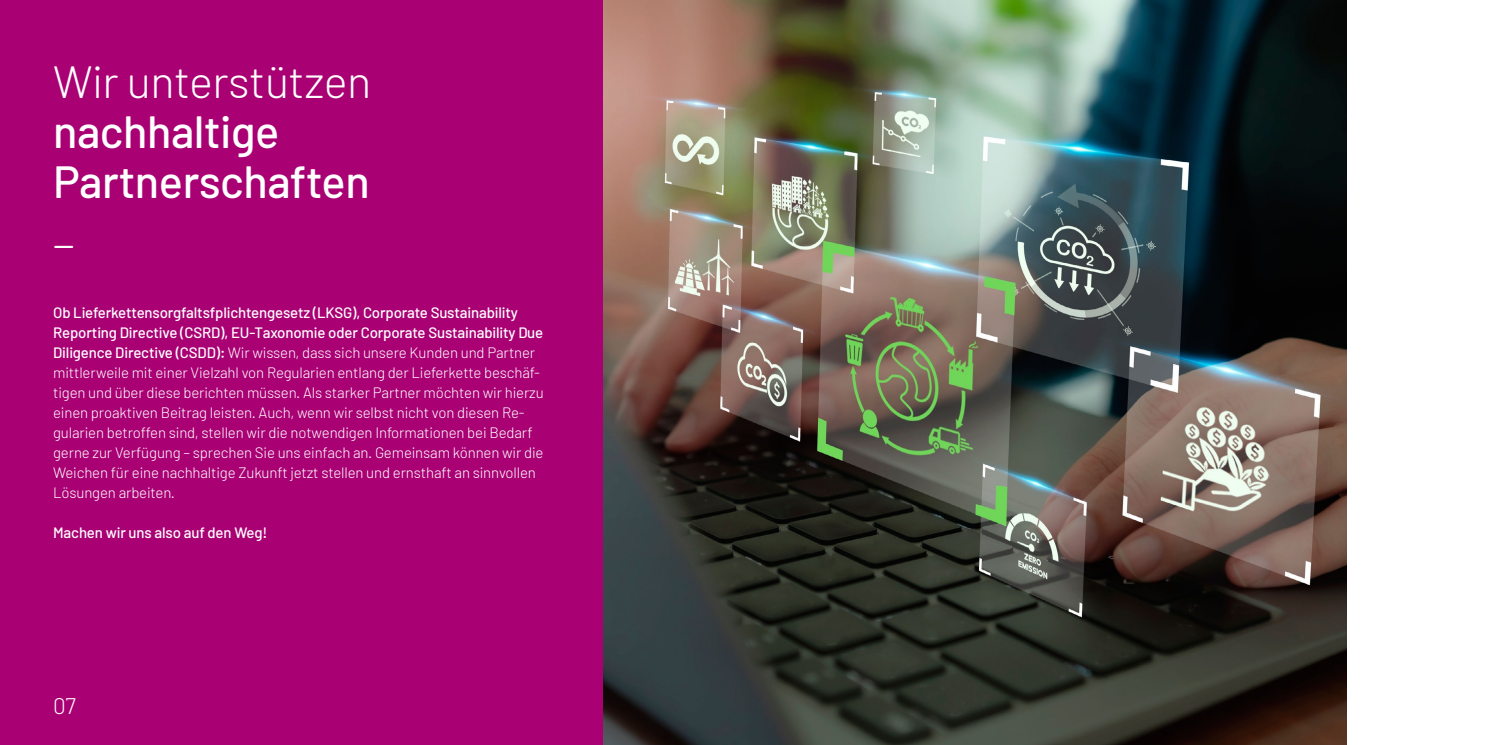
<style>
.page{position:relative;width:1489px;height:745px;background:#fff}
.page>*{position:absolute;margin:0;border:0;box-sizing:border-box;transform-origin:0 0}
.Absatzformat_1{font:500 45px/50px "Barlow";letter-spacing:-.01em;color:#fff}
.Absatzformat_1-2{font:300 45px "Barlow";color:#fff}
.Absatzformat_1-3{font:300 22.5px "Barlow";color:#fff}
.Absatzformat_1-4{font:300 15px/20px "Barlow";letter-spacing:-.01em;color:#fff}
.Absatzformat_1-5{font:500 15px "Barlow";letter-spacing:-.01em;color:#fff}
.s1{font-weight:300}
.s2{font-weight:500}
</style>
<div class="page">
<div style="left:0;top:0;width:744px;height:744px;background:#a90074"></div>
<img style="left:604px;top:0;width:742px;height:744px">
<p class="Absatzformat_1" style="left:53px;top:56px;width:320px"><span class="s1">Wir unterstützen </span>nachhaltige<br>Partnerschaften</p>
<p class="Absatzformat_1-2" style="left:53px;top:204px;width:23px">_</p>
<p class="Absatzformat_1-4" style="left:53px;top:302px;width:492px"><span class="s2">Ob Lieferkettensorgfaltsfplichtengesetz (LKSG), Corporate Sustainability Reporting Directive (CSRD), EU-Taxonomie oder Corporate Sustainability Due Diligence Directive (CSDD):</span> Wir wissen, dass sich unsere Kunden und Partner mittlerweile mit einer Vielzahl von Regularien entlang der Lieferkette beschäf&shy;tigen und über diese berichten müssen. Als starker Partner möchten wir hierzu einen proaktiven Beitrag leisten. Auch, wenn wir selbst nicht von diesen Re&shy;gularien betroffen sind, stellen wir die notwendigen Informationen bei Bedarf gerne zur Verfügung – sprechen Sie uns einfach an. Gemeinsam können wir die Weichen für eine nachhaltige Zukunft jetzt stellen und ernsthaft an sinnvollen Lösungen arbeiten.</p>
<p class="Absatzformat_1-5" style="left:53px;top:523px;width:216px">Machen wir uns also auf den Weg!</p>
<p class="Absatzformat_1-3" style="left:53px;top:691px;width:24px">07</p>
</div>
